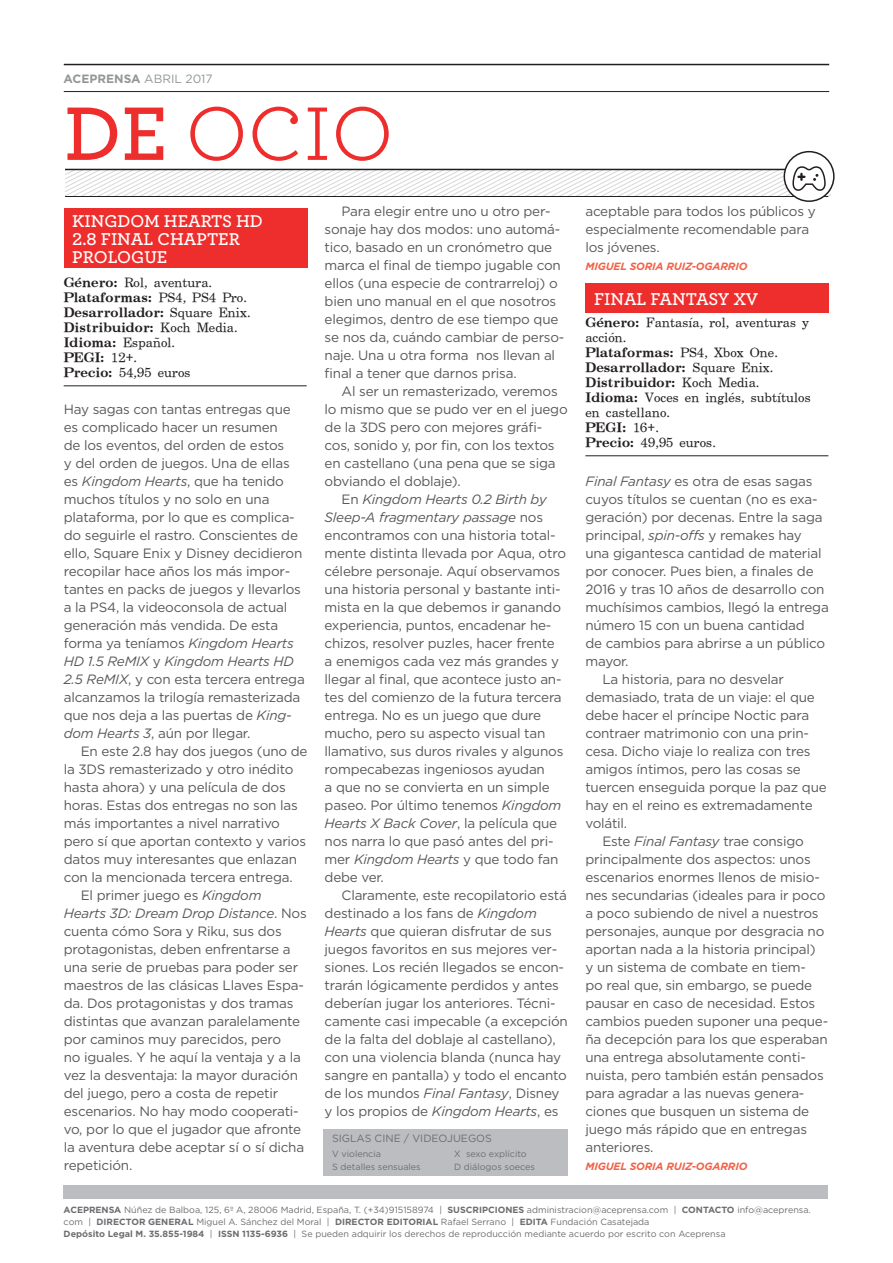
<style>
.page{position:relative;width:893px;height:1263px;background:#fff}
.page>*{position:absolute;margin:0;border:0;box-sizing:border-box;transform-origin:0 0}
.t1{font:79.5px "Archer";color:#ee2e2c}
.Titulares_libros_y_c{font:600 18px/18px "Archer";color:#fff}
.Cuerpo_de_texto_libr{font:13.5px/18px "Gotham";letter-spacing:-.015em;color:#57585a}
.Ficha_cine___videoju{font:12px "Century Schoolbook T Bold";color:#231f20}
.Ficha_cine___videoju-2{font:12px/15px "Century Schoolbook T";color:#231f20}
.t2{font:700 12px "Gotham";color:#939598}
.Cuerpo_de_texto_libr-2{font:italic 700 10.5px "Gotham";letter-spacing:-.015em;color:#f16349}
.Anotaciones{font:10.5px "Gotham";color:#6c6d70}
.Anotaciones-2{font:9px/12px "Gotham";color:#6c6d70}
.s1{font-weight:400}
.s2{font-weight:600}
.s3{font-style:italic}
.s4{font-family:"Century Schoolbook T Bold"}
.s5{font-family:"Century Schoolbook T"}
.s6{font-weight:700}
</style>
<div class="page">
<hr style="left:64px;top:64px;width:765px;height:1px;background:#231f20">
<hr style="left:64px;top:91px;width:765px;height:1px;background:#231f20">
<div style="left:784px;top:151px;width:51px;height:51px;border:2px solid #231f20;border-radius:50%"></div>
<svg style="left:65px;top:164px;width:765px;height:33px"></svg>
<div style="left:64px;top:1185px;width:764px;height:14px;background:#bcbdc0"></div>
<hr style="left:64px;top:385px;width:243px;height:1px;background:#231f20">
<hr style="left:585px;top:455px;width:243px;height:1px;background:#231f20">
<div style="left:585px;top:284px;width:244px;height:29px;background:#ee2e2c"></div>
<div style="left:324px;top:1129px;width:244px;height:47px;background:#bcbdc0"></div>
<div style="left:64px;top:208px;width:244px;height:59px;background:#ee2e2c"></div>
<p class="t2" style="left:64px;top:71px;width:151px">ACEPRENSA <span class="s1">ABRIL 2017</span></p>
<p class="t1" style="left:64px;top:79px;width:331px"><span class="s2">DE</span> OCIO</p>
<p class="Cuerpo_de_texto_libr" style="left:585px;top:202px;width:232px">aceptable para todos los públicos y especialmente recomendable para los jóvenes.</p>
<p class="Cuerpo_de_texto_libr-2" style="left:585px;top:259px;width:164px">MIGUEL SORIA RUIZ-OGARRIO</p>
<p class="Cuerpo_de_texto_libr" style="left:325px;top:202px;width:241px;text-indent:17px">Para elegir entre uno u otro per&shy;sonaje hay dos modos: uno automá&shy;tico, basado en un cronómetro que marca el final de tiempo jugable con ellos (una especie de contrarreloj) o bien uno manual en el que nosotros elegimos, dentro de ese tiempo que se nos da, cuándo cambiar de perso&shy;naje. Una u otra forma nos llevan al final a tener que darnos prisa.</p>
<p class="Cuerpo_de_texto_libr" style="left:325px;top:382px;width:245px;text-indent:17px">Al ser un remasterizado, veremos lo mismo que se pudo ver en el juego de la 3DS pero con mejores gráfi&shy;cos, sonido y, por fin, con los textos en castellano (una pena que se siga obviando el doblaje).</p>
<p class="Cuerpo_de_texto_libr" style="left:325px;top:490px;width:243px;text-indent:17px">En <span class="s3">Kingdom Hearts 0.2 Birth by Sleep-A fragmentary passage</span> nos encontramos con una historia total&shy;mente distinta llevada por Aqua, otro célebre personaje. Aquí observamos una historia personal y bastante inti&shy;mista en la que debemos ir ganando experiencia, puntos, encadenar he&shy;chizos, resolver puzles, hacer frente a enemigos cada vez más grandes y llegar al final, que acontece justo an&shy;tes del comienzo de la futura tercera entrega. No es un juego que dure mucho, pero su aspecto visual tan llamativo, sus duros rivales y algunos rompecabezas ingeniosos ayudan<br>a que no se convierta en un simple paseo. Por último tenemos <span class="s3">Kingdom Hearts X Back Cover</span>, la película que nos narra lo que pasó antes del pri&shy;mer <span class="s3">Kingdom Hearts</span> y que todo fan debe ver.</p>
<p class="Cuerpo_de_texto_libr" style="left:325px;top:886px;width:245px;text-indent:17px">Claramente, este recopilatorio está destinado a los fans de <span class="s3">Kingdom Hearts</span> que quieran disfrutar de sus juegos favoritos en sus mejores ver&shy;siones. Los recién llegados se encon&shy;trarán lógicamente perdidos y antes deberían jugar los anteriores. Técni&shy;camente casi impecable (a excepción de la falta del doblaje al castellano), con una violencia blanda (nunca hay sangre en pantalla) y todo el encanto de los mundos <span class="s3">Final Fantasy</span>, Disney y los propios de <span class="s3">Kingdom Hearts</span>, es</p>
<p class="Titulares_libros_y_c" style="left:72px;top:211px;width:192px">KINGDOM HEARTS HD<br>2.8 FINAL CHAPTER<br>PROLOGUE</p>
<p class="Ficha_cine___videoju-2" style="left:64px;top:274px;width:150px"><span class="s4">Género:</span> Rol, aventura.</p>
<p class="Ficha_cine___videoju" style="left:64px;top:289px;width:185px">Plataformas: <span class="s5">PS4, PS4 Pro.</span></p>
<p class="Ficha_cine___videoju" style="left:64px;top:304px;width:188px">Desarrollador: <span class="s5">Square Enix.</span></p>
<p class="Ficha_cine___videoju" style="left:64px;top:319px;width:176px">Distribuidor: <span class="s5">Koch Media.</span></p>
<p class="Ficha_cine___videoju-2" style="left:64px;top:334px;width:113px"><span class="s4">Idioma:</span> Español.</p>
<p class="Ficha_cine___videoju" style="left:64px;top:349px;width:75px">PEGI: <span class="s5">12+.</span></p>
<p class="Ficha_cine___videoju-2" style="left:64px;top:364px;width:128px"><span class="s4">Precio:</span> 54,95 euros</p>
<p class="Titulares_libros_y_c" style="left:594px;top:289px;width:166px">FINAL FANTASY XV</p>
<p class="Ficha_cine___videoju-2" style="left:585px;top:314px;width:225px"><span class="s4">Género:</span> Fantasía, rol, aventuras y acción.</p>
<p class="Ficha_cine___videoju" style="left:585px;top:344px;width:194px">Plataformas: <span class="s5">PS4, Xbox One.</span></p>
<p class="Ficha_cine___videoju" style="left:585px;top:359px;width:189px">Desarrollador: <span class="s5">Square Enix.</span></p>
<p class="Ficha_cine___videoju" style="left:585px;top:374px;width:176px">Distribuidor: <span class="s5">Koch Media.</span></p>
<p class="Ficha_cine___videoju-2" style="left:585px;top:389px;width:227px"><span class="s4">Idioma:</span> Voces en inglés, subtítulos en castellano.</p>
<p class="Ficha_cine___videoju" style="left:585px;top:419px;width:75px">PEGI: <span class="s5">16+.</span></p>
<p class="Ficha_cine___videoju-2" style="left:585px;top:434px;width:132px"><span class="s4">Precio:</span> 49,95 euros.</p>
<p class="Cuerpo_de_texto_libr" style="left:64px;top:400px;width:243px">Hay sagas con tantas entregas que es complicado hacer un resumen<br>de los eventos, del orden de estos<br>y del orden de juegos. Una de ellas es <span class="s3">Kingdom Hearts</span>, que ha tenido muchos títulos y no solo en una plataforma, por lo que es complica&shy;do seguirle el rastro. Conscientes de ello, Square Enix y Disney decidieron recopilar hace años los más impor&shy;tantes en packs de juegos y llevarlos a la PS4, la videoconsola de actual generación más vendida. De esta forma ya teníamos <span class="s3">Kingdom Hearts HD 1.5 ReMIX</span> y <span class="s3">Kingdom Hearts HD 2.5 ReMIX</span>, y con esta tercera entrega alcanzamos la trilogía remasterizada que nos deja a las puertas de <span class="s3">King&shy;dom Hearts 3</span>, aún por llegar.</p>
<p class="Cuerpo_de_texto_libr" style="left:64px;top:742px;width:245px;text-indent:17px">En este 2.8 hay dos juegos (uno de la 3DS remasterizado y otro inédito hasta ahora) y una película de dos horas. Estas dos entregas no son las más importantes a nivel narrativo pero sí que aportan contexto y varios datos muy interesantes que enlazan con la mencionada tercera entrega.</p>
<p class="Cuerpo_de_texto_libr" style="left:64px;top:886px;width:244px;text-indent:17px">El primer juego es <span class="s3">Kingdom Hearts 3D: Dream Drop Distance</span>. Nos cuenta cómo Sora y Riku, sus dos protagonistas, deben enfrentarse a una serie de pruebas para poder ser maestros de las clásicas Llaves Espa&shy;da. Dos protagonistas y dos tramas distintas que avanzan paralelamente por caminos muy parecidos, pero<br>no iguales. Y he aquí la ventaja y a la vez la desventaja: la mayor duración del juego, pero a costa de repetir escenarios. No hay modo cooperati&shy;vo, por lo que el jugador que afronte la aventura debe aceptar sí o sí dicha repetición.</p>
<p class="Cuerpo_de_texto_libr" style="left:585px;top:472px;width:245px"><span class="s3">Final Fantasy</span> es otra de esas sagas cuyos títulos se cuentan (no es exa&shy;geración) por decenas. Entre la saga principal, <span class="s3">spin-offs</span> y remakes hay una gigantesca cantidad de material por conocer. Pues bien, a finales de<br>2016 y tras 10 años de desarrollo con muchísimos cambios, llegó la entrega número 15 con un buena cantidad<br>de cambios para abrirse a un público mayor.</p>
<p class="Cuerpo_de_texto_libr" style="left:585px;top:670px;width:243px;text-indent:17px">La historia, para no desvelar demasiado, trata de un viaje: el que debe hacer el príncipe Noctic para contraer matrimonio con una prin&shy;cesa. Dicho viaje lo realiza con tres amigos íntimos, pero las cosas se tuercen enseguida porque la paz que hay en el reino es extremadamente volátil.</p>
<p class="Cuerpo_de_texto_libr" style="left:585px;top:832px;width:244px;text-indent:17px">Este <span class="s3">Final Fantasy</span> trae consigo principalmente dos aspectos: unos escenarios enormes llenos de misio&shy;nes secundarias (ideales para ir poco a poco subiendo de nivel a nuestros personajes, aunque por desgracia no aportan nada a la historia principal)<br>y un sistema de combate en tiem-<br>po real que, sin embargo, se puede pausar en caso de necesidad. Estos cambios pueden suponer una peque&shy;ña decepción para los que esperaban una entrega absolutamente conti&shy;nuista, pero también están pensados para agradar a las nuevas genera&shy;ciones que busquen un sistema de juego más rápido que en entregas anteriores.</p>
<p class="Cuerpo_de_texto_libr-2" style="left:585px;top:1159px;width:164px">MIGUEL SORIA RUIZ-OGARRIO</p>
<p class="Anotaciones-2" style="left:64px;top:1204px;width:749px"><span class="s6">ACEPRENSA</span> Núñez de Balboa, 125, 6º A, 28006 Madrid, España, T. (+34)915158974 | <span class="s6">SUSCRIPCIONES</span> administracion@aceprensa.com | <span class="s6">CONTACTO</span> info@aceprensa. com | <span class="s6">DIRECTOR GENERAL</span> Miguel A. Sánchez del Moral | <span class="s6">DIRECTOR EDITORIAL</span> Rafael Serrano | <span class="s6">EDITA</span> Fundación Casatejada<br><span class="s6">Depósito Legal M. 35.855-1984</span> | <span class="s6">ISSN 1135-6936</span> | Se pueden adquirir los derechos de reproducción mediante acuerdo por escrito con Aceprensa</p>
<p class="Anotaciones" style="left:332px;top:1131px;width:161px">SIGLAS CINE / VIDEOJUEGOS</p>
<p class="Anotaciones-2" style="left:454px;top:1147px;width:74px">X sexo explícito</p>
<p class="Anotaciones-2" style="left:454px;top:1161px;width:82px">D diálogos soeces</p>
<p class="Anotaciones-2" style="left:332px;top:1147px;width:50px">V violencia</p>
<p class="Anotaciones-2" style="left:332px;top:1161px;width:90px">S detalles sensuales</p>
</div>
